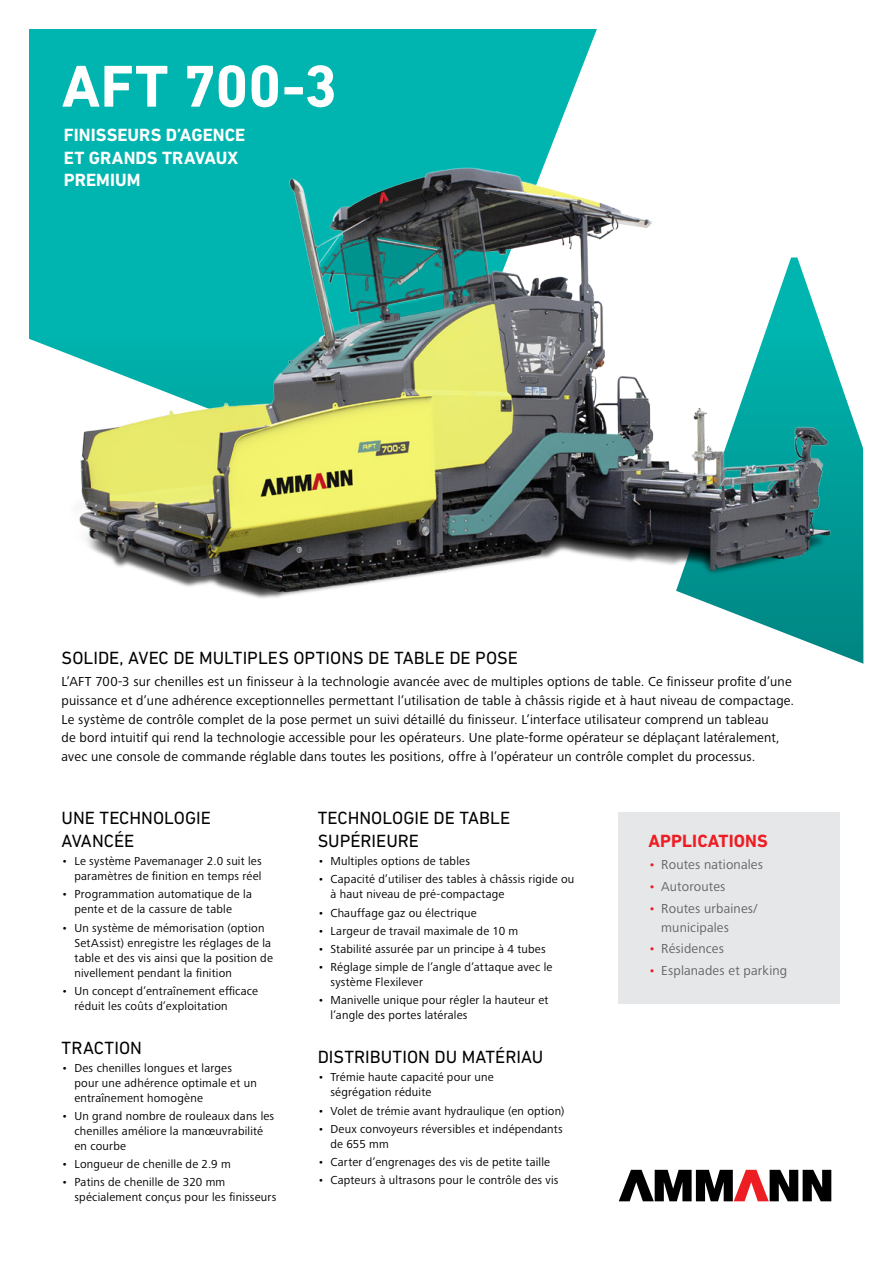
<style>
.page{position:relative;width:893px;height:1263px;background:#fff}
.page>*{position:absolute;margin:0;border:0;box-sizing:border-box;transform-origin:0 0}
.t1{font:700 60px "DIN Next LT Pro";color:#fff}
.t2{font:18px/22.5px "DIN Next LT Pro";color:#000}
.t3{font:700 18px/22.5px "DIN Next LT Pro";letter-spacing:.005em;color:#fff}
.t4{font:700 18px "DIN Next LT Pro";letter-spacing:.005em;color:#ed1d24}
.t5{font:13.5px/18.8px "Frutiger Next LTW1 G";letter-spacing:.015em;color:#000}
.t6{font:13.5px/18.8px "Frutiger Next LTW1 G";letter-spacing:.015em;color:#636466}
.t7{font:12px/15px "Frutiger Next LTW1 G";letter-spacing:.02em;color:#000}
.s1{color:#ed1d24}
</style>
<div class="page">
<div style="left:303px;top:29px;width:294px;height:42px;background:#00b5af"></div>
<svg style="left:618px;top:442px;width:246px;height:760px"></svg>
<svg style="left:619px;top:1170px;width:212px;height:31px"></svg>
<img style="left:29px;top:71px;width:832px;height:546px">
<div style="left:619px;top:812px;width:221px;height:192px;background:#e6e7e8"></div>
<h1 class="t1" style="left:62px;top:51px;width:277px">AFT 700-3</h1>
<h2 class="t3" style="left:64px;top:124px;width:183px">FINISSEURS D’AGENCE<br>ET GRANDS TRAVAUX<br>PREMIUM</h2>
<h2 class="t2" style="left:62px;top:647px;width:458px">SOLIDE, AVEC DE MULTIPLES OPTIONS DE TABLE DE POSE</h2>
<p class="t5" style="left:62px;top:673px;width:734px">L’AFT 700-3 sur chenilles est un finisseur à la technologie avancée avec de multiples options de table. Ce finisseur profite d’une puissance et d’une adhérence exceptionnelles permettant l’utilisation de table à châssis rigide et à haut niveau de compactage.<br>Le système de contrôle complet de la pose permet un suivi détaillé du finisseur. L’interface utilisateur comprend un tableau<br>de bord intuitif qui rend la technologie accessible pour les opérateurs. Une plate-forme opérateur se déplaçant latéralement, avec une console de commande réglable dans toutes les positions, offre à l’opérateur un contrôle complet du processus.</p>
<h2 class="t2" style="left:62px;top:807px;width:151px">UNE TECHNOLOGIE<br>AVANCÉE</h2>
<p class="t7" style="left:62px;top:854px;width:202px;text-align:right">• Le système Pavemanager 2.0 suit les paramètres de finition en temps réel</p>
<p class="t7" style="left:74px;top:887px;width:179px;text-indent:-13px">• Programmation automatique de la pente et de la cassure de table</p>
<p class="t7" style="left:74px;top:920px;width:200px;text-indent:-13px">• Un système de mémorisation (option SetAssist) enregistre les réglages de la table et des vis ainsi que la position de nivellement pendant la finition</p>
<p class="t7" style="left:74px;top:983px;width:185px;text-indent:-13px">• Un concept d’entraînement efficace réduit les coûts d’exploitation</p>
<h2 class="t2" style="left:62px;top:1036px;width:82px">TRACTION</h2>
<p class="t7" style="left:74px;top:1061px;width:184px;text-indent:-13px">• Des chenilles longues et larges pour une adhérence optimale et un entraînement homogène</p>
<p class="t7" style="left:74px;top:1109px;width:201px;text-indent:-13px">• Un grand nombre de rouleaux dans les chenilles améliore la manœuvrabilité en courbe</p>
<p class="t7" style="left:62px;top:1157px;width:171px">• Longueur de chenille de 2.9 m</p>
<p class="t7" style="left:74px;top:1175px;width:204px;text-indent:-13px">• Patins de chenille de 320 mm spécialement conçus pour les finisseurs</p>
<h2 class="t2" style="left:318px;top:807px;width:194px">TECHNOLOGIE DE TABLE<br>SUPÉRIEURE</h2>
<p class="t7" style="left:318px;top:854px;width:154px">• Multiples options de tables</p>
<p class="t7" style="left:330px;top:872px;width:245px;text-indent:-13px">• Capacité d’utiliser des tables à châssis rigide ou à haut niveau de pré-compactage</p>
<p class="t7" style="left:318px;top:905px;width:161px">• Chauffage gaz ou électrique</p>
<p class="t7" style="left:318px;top:923px;width:202px">• Largeur de travail maximale de 10 m</p>
<p class="t7" style="left:318px;top:942px;width:230px">• Stabilité assurée par un principe à 4 tubes</p>
<p class="t7" style="left:330px;top:960px;width:224px;text-indent:-13px">• Réglage simple de l’angle d’attaque avec le système Flexilever</p>
<p class="t7" style="left:330px;top:993px;width:220px;text-indent:-13px">• Manivelle unique pour régler la hauteur et l’angle des portes latérales</p>
<h2 class="t2" style="left:318px;top:1045px;width:227px">DISTRIBUTION DU MATÉRIAU</h2>
<p class="t7" style="left:330px;top:1070px;width:165px;text-indent:-13px">• Trémie haute capacité pour une ségrégation réduite</p>
<p class="t7" style="left:318px;top:1103px;width:248px">• Volet de trémie avant hydraulique (en option)</p>
<p class="t7" style="left:330px;top:1121px;width:234px;text-indent:-13px">• Deux convoyeurs réversibles et indépendants de 655 mm</p>
<p class="t7" style="left:318px;top:1155px;width:234px">• Carter d’engrenages des vis de petite taille</p>
<p class="t7" style="left:318px;top:1173px;width:242px">• Capteurs à ultrasons pour le contrôle des vis</p>
<h2 class="t4" style="left:648px;top:830px;width:121px">APPLICATIONS</h2>
<p class="t6" style="left:648px;top:855px;width:116px"><span class="s1">•</span> Routes nationales</p>
<p class="t6" style="left:648px;top:877px;width:79px"><span class="s1">•</span> Autoroutes</p>
<p class="t6" style="left:661px;top:899px;width:98px;text-indent:-13px"><span class="s1">•</span> Routes urbaines/ municipales</p>
<p class="t6" style="left:648px;top:940px;width:77px"><span class="s1">•</span> Résidences</p>
<p class="t6" style="left:648px;top:962px;width:140px"><span class="s1">•</span> Esplanades et parking</p>
</div>
